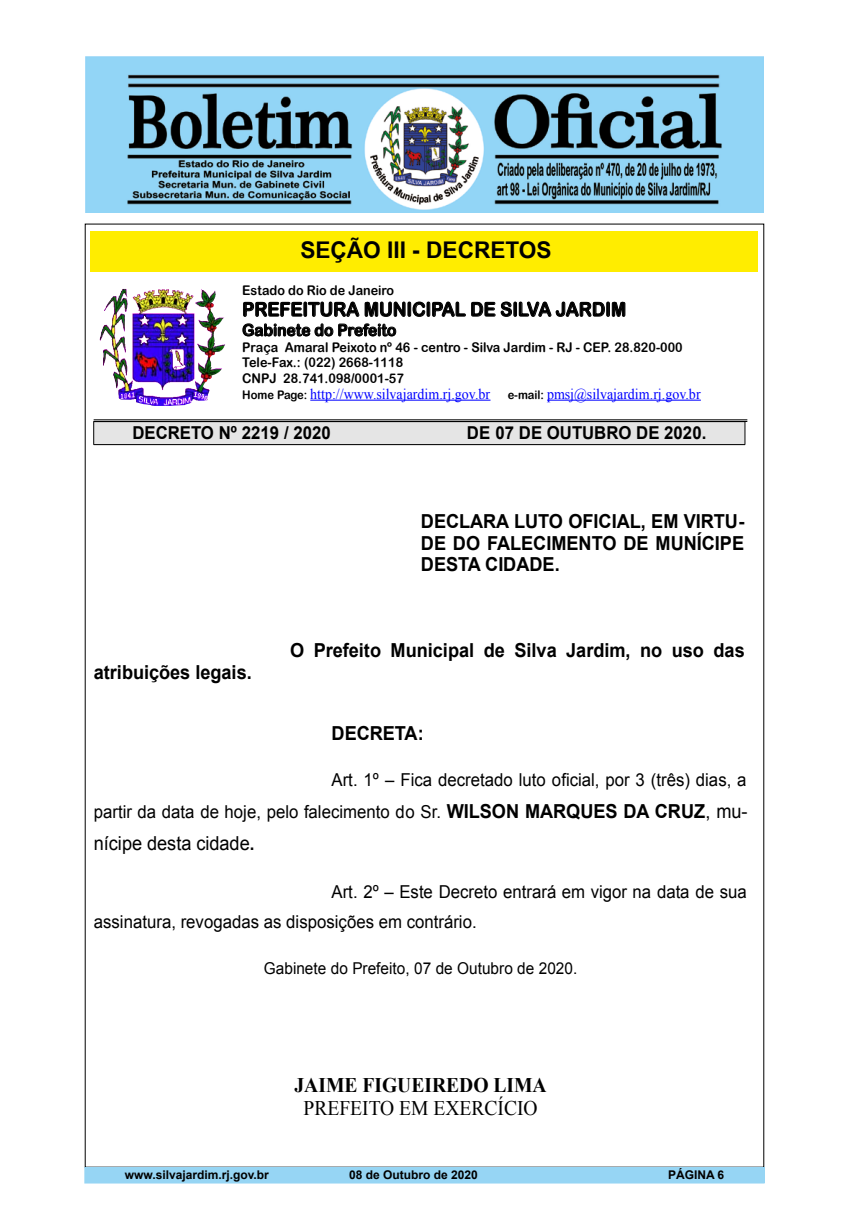
<style>
.page{position:relative;width:849px;height:1224px;background:#fff}
.page>*{position:absolute;margin:0;border:0;box-sizing:border-box;transform-origin:0 0}
.t1{font:700 23px "Arial Narrow";color:#000;scale:1.2 1}
.t2{font:700 20.8px "Times New Roman";color:#000;scale:.94 1}
.t3{font:20.8px "Times New Roman";color:#000;scale:.94 1}
.t4{font:700 19.3px/21.5px "Arial";color:#000;text-align:justify;scale:.94 1}
.t5{font:19.3px "Arial Rounded MT Bold";color:#000;scale:.94 1}
.t6{font:19.3px "Arial";color:#000;scale:.94 1}
.t7{font:17.8px/32.1px "Arial";color:#000;text-align:right;scale:.94 1}
.t8{font:700 17.8px "Arial";color:#000;scale:.94 1}
.t9{font:16.3px "Arial";color:#000;scale:.94 1}
.t10{font:16.3px "Arial Rounded MT Bold";color:#000;scale:.94 1}
.t11{font:14.8px "Times New Roman";color:#00f;scale:.94 1}
.t12{font:13.4px/15.5px "Arial Rounded MT Bold";letter-spacing:.005em;color:#000;scale:.94 1}
.t13{font:700 12px "Arial";color:#000}
.s1{font-family:"Arial Rounded MT Bold";font-size:11.9px;color:#000}
.s2{font-weight:700;font-size:19.3px}
.s3{font-size:19.3px}
.s4{font-weight:700;font-size:17.8px}
</style>
<div class="page">
<img style="left:85px;top:57px;width:679px;height:155px">
<div style="left:85px;top:1167px;width:679px;height:16px;background:#96d5f4"></div>
<div style="left:91px;top:231px;width:667px;height:41px;background:#ffed00"></div>
<div style="left:94px;top:421px;width:651px;height:24px;background:#e5e5e5"></div>
<hr style="left:310px;top:400px;width:180px;height:1px;background:#00f">
<hr style="left:547px;top:400px;width:154px;height:1px;background:#00f">
<hr style="left:94px;top:421px;width:653px;height:1px;background:#000">
<hr style="left:94px;top:420px;width:653px;height:1px;background:#000">
<svg style="left:745px;top:422px;width:1px;height:23px"></svg>
<hr style="left:94px;top:444px;width:651px;height:1px;background:#000">
<svg style="left:94px;top:422px;width:1px;height:23px"></svg>
<img style="left:99px;top:289px;width:126px;height:117px">
<p class="t1" style="left:300px;top:232px;width:211px">SEÇÃO III - DECRETOS</p>
<p class="t12" style="left:242px;top:284px;width:163px">Estado do Rio de Janeiro</p>
<p class="t5" style="left:242px;top:302px;width:410px">PREFEITURA MUNICIPAL DE SILVA JARDIM</p>
<p class="t10" style="left:242px;top:324px;width:165px">Gabinete do Prefeito</p>
<p class="t12" style="left:242px;top:341px;width:470px">Praça Amaral Peixoto nº 46 - centro - Silva Jardim - RJ - CEP. 28.820-000<br>Tele-Fax.: (022) 2668-1118<br>CNPJ 28.741.098/0001-57</p>
<p class="t11" style="left:242px;top:386px;width:265px"><span class="s1">Home Page:</span> http://www.silvajardim.rj.gov.br</p>
<p class="t11" style="left:507px;top:386px;width:207px"><span class="s1">e-mail:</span> pmsj@silvajardim.rj.gov.br</p>
<p class="t8" style="left:132px;top:423px;width:213px">DECRETO Nº 2219 / 2020</p>
<p class="t8" style="left:467px;top:423px;width:256px">DE 07 DE OUTUBRO DE 2020.</p>
<p class="t4" style="left:421px;top:511px;width:346px">DECLARA LUTO OFICIAL, EM VIRTU-DE DO FALECIMENTO DE MUNÍCIPE DESTA CIDADE.</p>
<p class="t4" style="left:94px;top:661px;width:170px">atribuições legais.</p>
<p class="t4" style="left:290px;top:640px;width:485px">O Prefeito Municipal de Silva Jardim, no uso das</p>
<p class="t4" style="left:331px;top:722px;width:100px">DECRETA:</p>
<p class="t7" style="left:94px;top:765px;width:697px">Art. 1º – Fica decretado luto oficial, por 3 (três) dias, a<br>partir da data de hoje, pelo falecimento do Sr. <span class="s2">WILSON MARQUES DA CRUZ</span><span class="s3">, mu-</span></p>
<p class="t6" style="left:94px;top:836px;width:172px">nícipe desta cidade<span class="s4">.</span></p>
<p class="t7" style="left:94px;top:879px;width:696px;line-height:29.8px;text-align:left;text-indent:238px">Art. 2º – Este Decreto entrará em vigor na data de sua assinatura, revogadas as disposições em contrário.</p>
<p class="t9" style="left:264px;top:962px;width:335px">Gabinete do Prefeito, 07 de Outubro de 2020.</p>
<p class="t2" style="left:294px;top:1072px;width:270px">JAIME FIGUEIREDO LIMA</p>
<p class="t3" style="left:303px;top:1096px;width:250px">PREFEITO EM EXERCÍCIO</p>
<p class="t13" style="left:125px;top:1167px;width:146px">www.silvajardim.rj.gov.br</p>
<p class="t13" style="left:349px;top:1167px;width:130px">08 de Outubro de 2020</p>
<p class="t13" style="left:668px;top:1167px;width:58px">PÁGINA 6</p>
</div>
